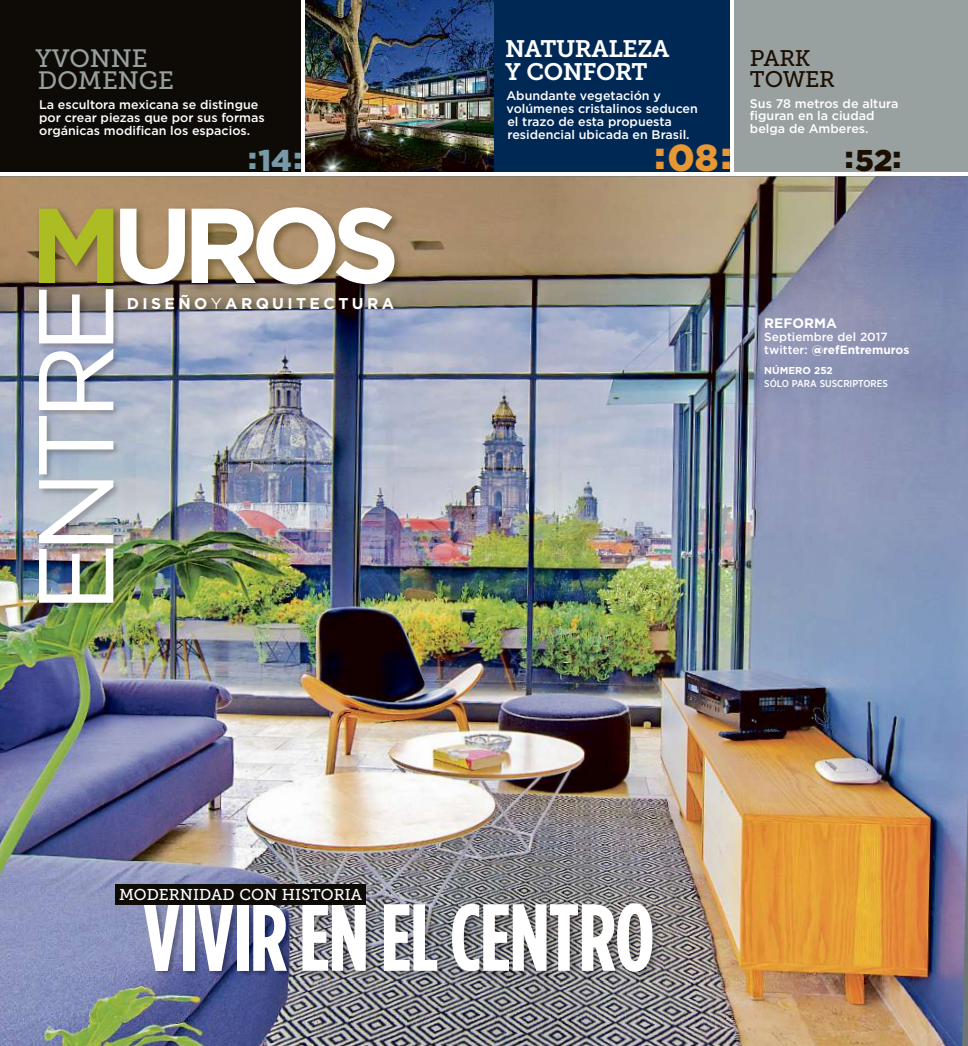
<style>
.page{position:relative;width:968px;height:1046px;background:#fff}
.page>*{position:absolute;margin:0;border:0;box-sizing:border-box;transform-origin:0 0}
.t1{font:700 95px "Gotham Condensed";letter-spacing:-.015em;color:#fff}
.t2{font:900 37.5px "Gotham";color:#e79733}
.t3{font:900 30px "Gotham";color:#1c0e00}
.t4{font:900 30px "Gotham";color:#789aa7}
.t5{font:25px/21.6px "Museo Slab 500";letter-spacing:.005em;color:#98a0a0}
.t6{font:23.75px/22.9px "Museo Slab 700";letter-spacing:-.015em;color:#fff}
.t7{font:22.5px/21.6px "Museo Slab 500";letter-spacing:-.01em;color:#1c0e00}
.t8{font:15.62px "Museo Slab 500";letter-spacing:.005em;color:#fff}
.t9{font:700 15.62px "Gotham";letter-spacing:.215em;color:#fff}
.t10{font:700 13.75px "Gotham";color:#fff}
.t11{font:500 12.5px/12.9px "Gotham";color:#fff}
.t12{font:500 11.88px/12.9px "Gotham";color:#fff}
.t13{font:500 10px "Gotham Narrow";color:#fff}
.t14{font:700 10px "Gotham";color:#fff}
.s1{font-weight:400}
.s2{font-weight:900}
.s3{font-weight:700}
</style>
<div class="page">
<div style="left:734px;top:0;width:233px;height:171px;background:#98a0a0"></div>
<img style="left:0;top:176px;width:967px;height:869px">
<img style="left:140px;top:899px;width:522px;height:82px">
<img style="left:36px;top:204px;width:369px;height:409px">
<img style="left:39px;top:289px;width:74px;height:313px">
<svg style="left:120px;top:207px;width:274px;height:77px"></svg>
<svg style="left:39px;top:209px;width:74px;height:74px;background:#a5a635"></svg>
<div style="left:0;top:0;width:300px;height:171px;background:#0e0b07"></div>
<div style="left:116px;top:884px;width:250px;height:20px;background:#0e0b07"></div>
<div style="left:471px;top:0;width:258px;height:171px;background:#002855"></div>
<img style="left:305px;top:0;width:188px;height:171px">
<h3 class="t5" style="left:35px;top:48px;width:140px">YVONNE<br>DOMENGE</h3>
<p class="t11" style="left:39px;top:99px;width:227px">La escultora mexicana se distingue por crear piezas que por sus formas orgánicas modifican los espacios.</p>
<h3 class="t4" style="left:248px;top:146px;width:55px">:14:</h3>
<p class="t9" style="left:127px;top:297px;width:268px">DISEÑO<span class="s1">Y</span>ARQUITECTURA</p>
<h3 class="t6" style="left:505px;top:37px;width:166px">NATURALEZA<br>Y CONFORT</h3>
<p class="t11" style="left:506px;top:89px;width:193px">Abundante vegetación y volúmenes cristalinos seducen el trazo de esta propuesta residencial ubicada en Brasil.</p>
<h2 class="t2" style="left:654px;top:140px;width:79px">:08:</h2>
<h3 class="t7" style="left:749px;top:47px;width:86px">PARK<br>TOWER</h3>
<p class="t11" style="left:749px;top:97px;width:150px">Sus 78 metros de altura figuran en la ciudad belga de Amberes.</p>
<h3 class="t3" style="left:844px;top:146px;width:58px">:52:</h3>
<p class="t10" style="left:764px;top:318px;width:74px">REFORMA</p>
<p class="t12" style="left:764px;top:330px;width:147px">Septiembre del 2017 twitter: <span class="s2">@</span><span class="s3">REFENTREMUROS</span></p>
<p class="t14" style="left:764px;top:367px;width:70px">NÚMERO 252</p>
<p class="t13" style="left:764px;top:377px;width:125px">SÓLO PARA SUSCRIPTORES</p>
<p class="t8" style="left:119px;top:885px;width:244px">MODERNIDAD CON HISTORIA</p>
<h1 class="t1" style="left:144px;top:894px;width:512px">VIVIR EN EL CENTRO</h1>
</div>
